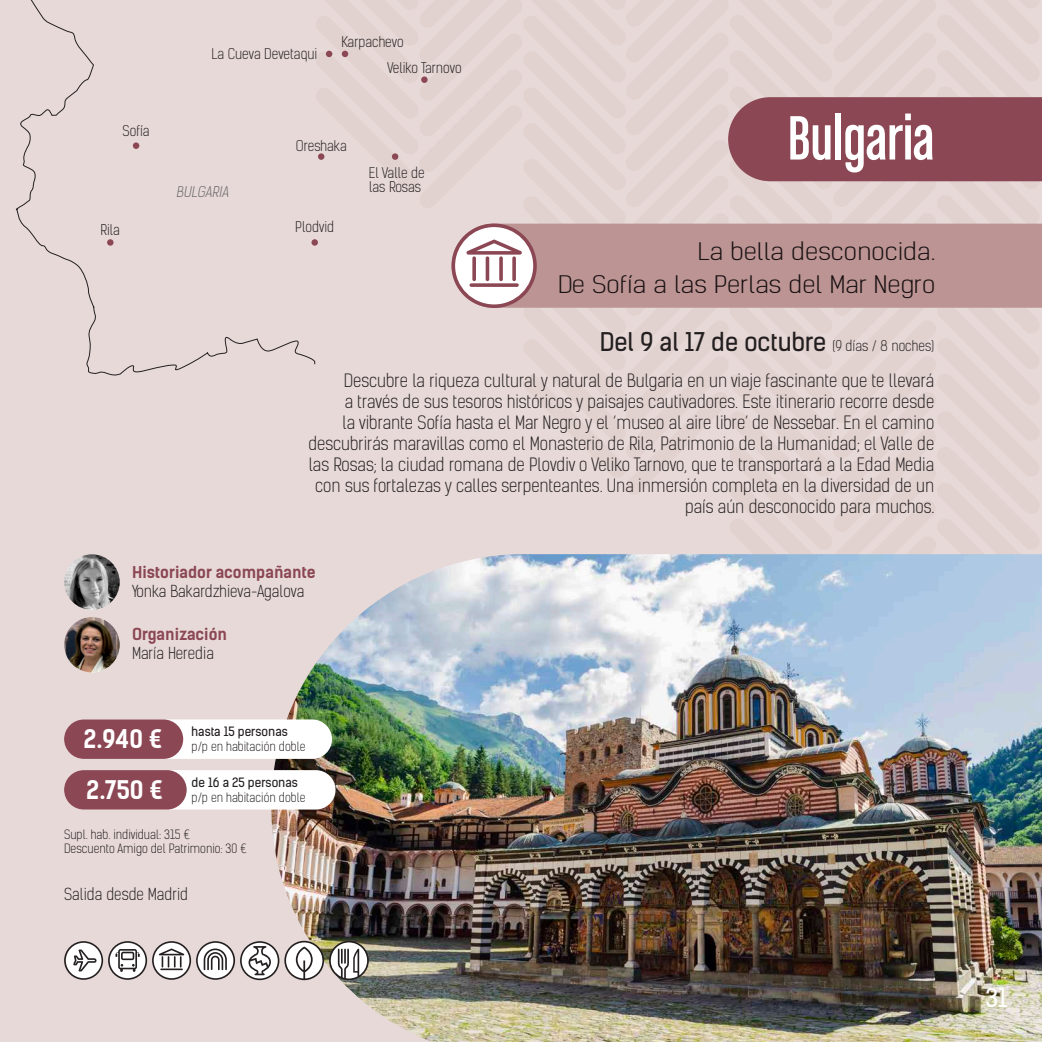
<style>
.page{position:relative;width:1042px;height:1042px;background:#e7d9d7}
.page>*{position:absolute;margin:0;border:0;box-sizing:border-box;transform-origin:0 0}
.t1{font:66.5px "Chalet Comprime Cologne Sixty";color:#fff}
.t2{font:24.5px "Kelson Sans";color:#231f20}
.t3{font:700 24.5px "Kelson Sans";color:#fff}
.t4{font:24.5px "Kelson Sans";color:#fff}
.t5{font:300 22.93px/33.2px "Kelson Sans";color:#231f20;text-align:right;scale:1.22 1}
.t6{font:300 17.5px/21px "Kelson Sans";color:#231f20;text-align:right}
.t7{font:300 15.75px "Kelson Sans";color:#231f20}
.t8{font:700 15.75px "Kelson Sans";color:#8b4753}
.t9{font:300 14px/14px "Kelson Sans";color:#231f20}
.t10{font:italic 300 14px "Kelson Sans";color:#636366}
.t11{font:300 12.25px/14.7px "Kelson Sans";color:#231f20}
.t12{font:12.25px "Kelson Sans";color:#231f20}
.s1{font-weight:300;font-size:14px}
.s2{font-weight:400}
</style>
<div class="page">
<img style="left:271px;top:665px;width:771px;height:377px">
<div style="left:64px;top:719px;width:268px;height:40px;background:#fff;border-radius:20px"></div>
<div style="left:64px;top:770px;width:271px;height:39px;background:#fff;border-radius:20px"></div>
<div style="left:64px;top:770px;width:123px;height:39px;background:#8b4753;border-radius:20px"></div>
<img style="left:64px;top:617px;width:56px;height:55px;border-radius:28px">
<img style="left:64px;top:554px;width:56px;height:56px;border-radius:28px">
<svg style="left:64px;top:941px;width:305px;height:39px"></svg>
<div style="left:64px;top:719px;width:119px;height:40px;background:#8b4753;border-radius:20px"></div>
<img style="left:315px;top:50px;width:727px;height:788px">
<svg style="left:15px;top:0;width:300px;height:376px"></svg>
<p class="t9" style="left:122px;top:124px;width:29px">Sofía</p>
<p class="t9" style="left:211px;top:47px;width:107px">La Cueva Devetaqui</p>
<p class="t9" style="left:341px;top:35px;width:64px">Karpachevo</p>
<p class="t9" style="left:387px;top:61px;width:76px">Veliko Tarnovo</p>
<p class="t10" style="left:176px;top:184px;width:57px">BULGARIA</p>
<p class="t9" style="left:296px;top:139px;width:52px">Oreshaka</p>
<p class="t9" style="left:369px;top:166px;width:58px">El Valle de las Rosas</p>
<p class="t9" style="left:101px;top:223px;width:21px">Rila</p>
<p class="t9" style="left:295px;top:220px;width:40px">Plodvid</p>
<h1 class="t1" style="left:787px;top:101px;width:148px">Bulgaria</h1>
<h3 class="t5" style="left:557px;top:235px;width:312px">La bella desconocida.<br>De Sofía a las Perlas del Mar Negro</h3>
<h2 class="t2" style="left:600px;top:327px;width:336px">Del 9 al 17 de octubre <span class="s1">(9 días / 8 noches)</span></h2>
<p class="t6" style="left:308px;top:371px;width:627px">Descubre la riqueza cultural y natural de Bulgaria en un viaje fascinante que te llevará<br>a través de sus tesoros históricos y paisajes cautivadores. Este itinerario recorre desde<br>la vibrante Sofía hasta el Mar Negro y el ‘museo al aire libre’ de Nessebar. En el camino descubrirás maravillas como el Monasterio de Rila, Patrimonio de la Humanidad; el Valle de las Rosas; la ciudad romana de Plovdiv o Veliko Tarnovo, que te transportará a la Edad Media con sus fortalezas y calles serpenteantes. Una inmersión completa en la diversidad de un país aún desconocido para muchos.</p>
<p class="t8" style="left:132px;top:562px;width:185px">Historiador acompañante</p>
<p class="t7" style="left:132px;top:581px;width:174px">Yonka Bakardzhieva-Agalova</p>
<p class="t8" style="left:132px;top:625px;width:96px">Organización</p>
<p class="t7" style="left:132px;top:644px;width:83px">María Heredia</p>
<p class="t12" style="left:192px;top:724px;width:98px">hasta 15 personas</p>
<p class="t11" style="left:192px;top:739px;width:115px">p/p en habitación doble</p>
<p class="t11" style="left:86px;top:775px;width:221px;text-indent:105px"><span class="s2">de 16 a 25 personas<br></span><sup>2.750</sup> <sup>€</sup> p/p en habitación doble</p>
<h2 class="t3" style="left:83px;top:724px;width:80px">2.940 €</h2>
<p class="t11" style="left:64px;top:827px;width:184px">Supl. hab. individual: 315 €<br>Descuento Amigo del Patrimonio: 30 €</p>
<p class="t7" style="left:64px;top:885px;width:125px">Salida desde Madrid</p>
<h2 class="t4" style="left:985px;top:982px;width:23px">31</h2>
</div>
